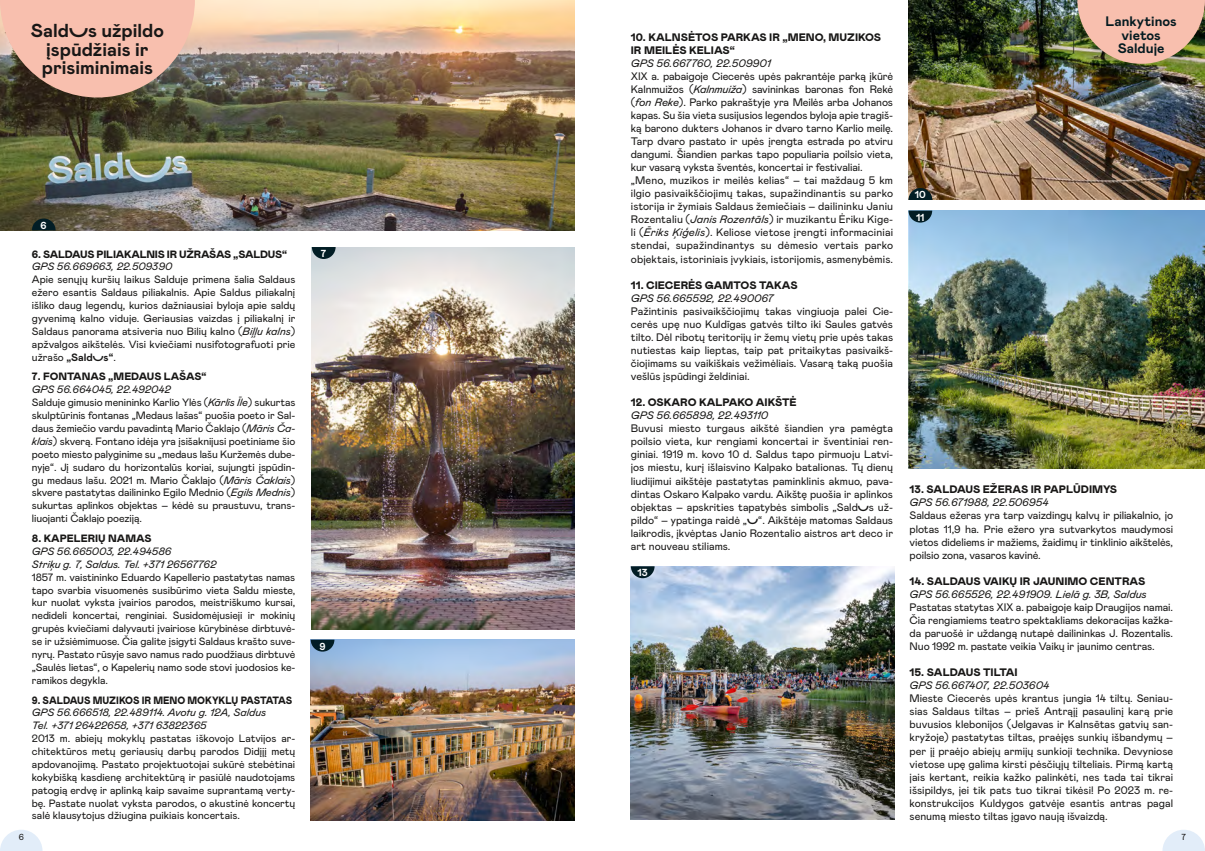
<style>
.page{position:relative;width:1205px;height:851px;background:#fff}
.page>*{position:absolute;margin:0;border:0;box-sizing:border-box;transform-origin:0 0}
.t1{font:700 18.75px/18.8px "Mabry Pro";color:#181716;text-align:center}
.t2{font:700 13.75px/13.8px "Mabry Pro";color:#031a20;text-align:center}
.t3{font:10.88px/13px "Mabry Pro";letter-spacing:-.01em;color:#181716;text-align:justify}
.t4{font:900 10.88px/13px "Mabry Pro";color:#181716}
.t5{font:italic 10.88px "Mabry Pro";color:#181716}
.t6{font:10.62px/12.9px "Mabry Pro";letter-spacing:-.01em;color:#181716;text-align:justify}
.t7{font:italic 10.62px/12.9px "Mabry Pro";color:#181716}
.t8{font:900 10.62px "Mabry Pro";letter-spacing:-.015em;color:#181716}
.t9{font:900 10.62px "Mabry Pro";letter-spacing:-.015em;color:#181716;scale:.91 1}
.t10{font:700 10.12px "Mabry Pro";color:#fff}
.t11{font:8.75px "Mabry Pro";color:#181716}
.s1{font-family:"Overpriced Mabry"}
.s2{font-style:italic}
.s3{font-family:"Overpriced Mabry";font-weight:700}
.s4{font-weight:700}
</style>
<div class="page">
<svg style="left:1162px;top:830px;width:43px;height:20px"></svg>
<img style="left:908px;top:0;width:297px;height:200px">
<img style="left:908px;top:210px;width:297px;height:258px">
<img style="left:0;top:0;width:574px;height:230px">
<img style="left:631px;top:566px;width:264px;height:253px">
<svg style="left:0;top:830px;width:43px;height:20px"></svg>
<svg style="left:0;top:0;width:195px;height:97px;background:#d8aa9a"></svg>
<svg style="left:1077px;top:0;width:128px;height:64px;background:#d6ad93"></svg>
<img style="left:312px;top:247px;width:262px;height:382px">
<img style="left:311px;top:639px;width:263px;height:181px">
<svg style="left:32px;top:218px;width:24px;height:12px"></svg>
<svg style="left:908px;top:188px;width:24px;height:12px"></svg>
<svg style="left:312px;top:247px;width:24px;height:12px"></svg>
<svg style="left:908px;top:210px;width:24px;height:12px"></svg>
<svg style="left:631px;top:566px;width:23px;height:12px"></svg>
<svg style="left:311px;top:639px;width:23px;height:12px"></svg>
<h1 class="t1" style="left:31px;top:20px;width:135px"><span class="s1">Saldus</span> užpildo įspūdžiais ir prisiminimais</h1>
<p class="t4" style="left:631px;top:30px;width:252px">10. KALNSĖTOS PARKAS IR „MENO, MUZIKOS<br>IR MEILĖS KELIAS“</p>
<p class="t5" style="left:631px;top:55px;width:141px">GPS 56.667760, 22.509901</p>
<p class="t3" style="left:631px;top:69px;width:264px;text-align:left">XIX a. pabaigoje Ciecerės upės pakrantėje parką įkūrė Kalnmuižos (<span class="s2">Kalnmuiža</span>) savininkas baronas fon Rekė (<span class="s2">fon Reke</span>). Parko pakraštyje yra Meilės arba Johanos kapas. Su šia vieta susijusios legendos byloja apie tragiš&shy;ką barono dukters Johanos ir dvaro tarno Karlio meilę.<br>Tarp dvaro pastato ir upės įrengta estrada po atviru dangumi. Šiandien parkas tapo populiaria poilsio vieta, kur vasarą vyksta šventės, koncertai ir festivaliai. „Meno, muzikos ir meilės kelias“ – tai maždaug 5 km ilgio pasivaikščiojimų takas, supažindinantis su parko istorija ir žymiais Saldaus žemiečiais – dailininku Janiu Rozentaliu (<span class="s2">Janis Rozentāls</span>) ir muzikantu Ėriku Kige&shy;li (<span class="s2">Ēriks Ķiģelis</span>). Keliose vietose įrengti informaciniai stendai, supažindinantys su dėmesio vertais parko objektais, istoriniais įvykiais, istorijomis, asmenybėmis.</p>
<p class="t4" style="left:631px;top:278px;width:168px">11. CIECERĖS GAMTOS TAKAS</p>
<p class="t5" style="left:631px;top:290px;width:144px">GPS 56.665592, 22.490067</p>
<p class="t3" style="left:631px;top:304px;width:264px">Pažintinis pasivaikščiojimų takas vingiuoja palei Cie&shy;cerės upę nuo Kuldīgas gatvės tilto iki Saules gatvės tilto. Dėl ribotų teritorijų ir žemų vietų prie upės takas nutiestas kaip lieptas, taip pat pritaikytas pasivaikš&shy;čiojimams su vaikiškais vežimėliais. Vasarą taką puošia vešlūs įspūdingi želdiniai.</p>
<p class="t4" style="left:631px;top:395px;width:167px">12. OSKARO KALPAKO AIKŠTĖ</p>
<p class="t5" style="left:631px;top:407px;width:139px">GPS 56.665898, 22.493110</p>
<p class="t3" style="left:631px;top:421px;width:264px">Buvusi miesto turgaus aikštė šiandien yra pamėgta poilsio vieta, kur rengiami koncertai ir šventiniai ren&shy;giniai. 1919 m. kovo 10 d. Saldus tapo pirmuoju Latvi&shy;jos miestu, kurį išlaisvino Kalpako batalionas. Tų dienų liudijimui aikštėje pastatytas paminklinis akmuo, pava&shy;dintas Oskaro Kalpako vardu. Aikštę puošia ir aplinkos objektas – apskrities tapatybės simbolis „Sald<span class="s3">u</span>s už&shy;pildo“ – ypatinga raidė „<span class="s3">u</span>“. Aikštėje matomas Saldaus laikrodis, įkvėptas Janio Rozentalio aistros art deco ir art nouveau stiliams.</p>
<p class="t10" style="left:41px;top:218px;width:8px">6</p>
<p class="t8" style="left:32px;top:246px;width:257px">6. SALDAUS PILIAKALNIS IR UŽRAŠAS „SALDUS“</p>
<p class="t7" style="left:32px;top:260px;width:142px">GPS 56.669663, 22.509390</p>
<p class="t6" style="left:32px;top:272px;width:265px">Apie senųjų kuršių laikus Salduje primena šalia Saldaus ežero esantis Saldaus piliakalnis. Apie Saldus piliakalnį išliko daug legendų, kurios dažniausiai byloja apie saldų gyvenimą kalno viduje. Geriausias vaizdas į piliakalnį ir Saldaus panorama atsiveria nuo Bilių kalno (<span class="s2">Biļļu kalns</span>) apžvalgos aikštelės. Visi kviečiami nusifotografuoti prie užrašo <span class="s4">„</span><span class="s3">Saldus</span><span class="s4">“</span>.</p>
<p class="t8" style="left:32px;top:369px;width:176px">7. FONTANAS „MEDAUS LAŠAS“</p>
<p class="t6" style="left:32px;top:382px;width:265px;text-align:left"><span class="s2">GPS 56.664045, 22.492042<br></span>Salduje gimusio menininko Karlio Ylės (<span class="s2">Kārlis Īle</span>) sukurtas skulptūrinis fontanas „Medaus lašas“ puošia poeto ir Sal&shy;daus žemiečio vardu pavadintą Mario Čaklajo (<span class="s2">Māris Ča&shy;klais</span>) skverą. Fontano idėja yra įsišaknijusi poetiniame šio poeto miesto palyginime su „medaus lašu Kuržemės dube&shy;nyje“. Jį sudaro du horizontalūs koriai, sujungti įspūdin&shy;gu medaus lašu. 2021 m. Mario Čaklajo (<span class="s2">Māris Čaklais</span>) skvere pastatytas dailininko Egilo Mednio (<span class="s2">Egils Mednis</span>) sukurtas aplinkos objektas – kėdė su praustuvu, trans&shy;liuojanti Čaklajo poeziją.</p>
<p class="t8" style="left:32px;top:530px;width:121px">8. KAPELERIŲ NAMAS</p>
<p class="t7" style="left:32px;top:544px;width:186px">GPS 56.665003, 22.494586<br>Striķu g. 7, Saldus. Tel. +371 26567762</p>
<p class="t6" style="left:32px;top:570px;width:265px">1857 m. vaistininko Eduardo Kapellerio pastatytas namas tapo svarbia visuomenės susibūrimo vieta Saldu mieste, kur nuolat vyksta įvairios parodos, meistriškumo kursai, nedideli koncertai, renginiai. Susidomėjusieji ir mokinių grupės kviečiami dalyvauti įvairiose kūrybinėse dirbtuvė&shy;se ir užsiėmimuose. Čia galite įsigyti Saldaus krašto suve&shy;nyrų. Pastato rūsyje savo namus rado puodžiaus dirbtuvė „Saulės lietas“, o Kapelerių namo sode stovi juodosios ke&shy;ramikos degykla.</p>
<p class="t9" style="left:32px;top:692px;width:287px">9. SALDAUS MUZIKOS IR MENO MOKYKLŲ PASTATAS</p>
<p class="t7" style="left:32px;top:705px;width:236px">GPS 56.666518, 22.489114. Avotu g. 12A, Saldus<br>Tel. +371 26422658, +371 63822365</p>
<p class="t6" style="left:32px;top:731px;width:265px">2013 m. abiejų mokyklų pastatas iškovojo Latvijos ar&shy;chitektūros metų geriausių darbų parodos Didįjį metų apdovanojimą. Pastato projektuotojai sukūrė stebėtinai kokybišką kasdienę architektūrą ir pasiūlė naudotojams patogią erdvę ir aplinką kaip savaime suprantamą verty&shy;bę. Pastate nuolat vyksta parodos, o akustinė koncertų salė klausytojus džiugina puikiais koncertais.</p>
<p class="t10" style="left:321px;top:246px;width:7px">7</p>
<p class="t10" style="left:637px;top:565px;width:12px">13</p>
<p class="t10" style="left:319px;top:638px;width:8px">9</p>
<p class="t11" style="left:19px;top:831px;width:7px">6</p>
<p class="t10" style="left:915px;top:188px;width:12px">10</p>
<p class="t10" style="left:916px;top:210px;width:10px">11</p>
<p class="t2" style="left:1105px;top:14px;width:73px">Lankytinos vietos<br>Salduje</p>
<p class="t4" style="left:909px;top:482px;width:209px">13. SALDAUS EŽERAS IR PAPLŪDIMYS</p>
<p class="t5" style="left:909px;top:495px;width:141px">GPS 56.671988, 22.506954</p>
<p class="t3" style="left:909px;top:508px;width:265px">Saldaus ežeras yra tarp vaizdingų kalvų ir piliakalnio, jo plotas 11,9 ha. Prie ežero yra sutvarkytos maudymosi vietos dideliems ir mažiems, žaidimų ir tinklinio aikštelės, poilsio zona, vasaros kavinė.</p>
<p class="t4" style="left:909px;top:574px;width:237px">14. SALDAUS VAIKŲ IR JAUNIMO CENTRAS</p>
<p class="t5" style="left:909px;top:586px;width:239px">GPS 56.665526, 22.491909. Lielā g. 3B, Saldus</p>
<p class="t3" style="left:909px;top:600px;width:265px">Pastatas statytas XIX a. pabaigoje kaip Draugijos namai.<br>Čia rengiamiems teatro spektakliams dekoracijas kažka&shy;da paruošė ir uždangą nutapė dailininkas J. Rozentalis.<br>Nuo 1992 m. pastate veikia Vaikų ir jaunimo centras.</p>
<p class="t4" style="left:909px;top:665px;width:110px">15. SALDAUS TILTAI</p>
<p class="t5" style="left:909px;top:677px;width:141px">GPS 56.667407, 22.503604</p>
<p class="t3" style="left:909px;top:691px;width:265px">Mieste Ciecerės upės krantus jungia 14 tiltų. Seniau&shy;sias Saldaus tiltas – prieš Antrąjį pasaulinį karą prie buvusios klebonijos (Jelgavas ir Kalnsētas gatvių san&shy;kryžoje) pastatytas tiltas, praėjęs sunkių išbandymų – per jį praėjo abiejų armijų sunkioji technika. Devyniose vietose upę galima kirsti pėsčiųjų tilteliais. Pirmą kartą jais kertant, reikia kažko palinkėti, nes tada tai tikrai išsipildys, jei tik pats tuo tikrai tikėsi! Po 2023 m. re&shy;konstrukcijos Kuldygos gatvėje esantis antras pagal senumą miesto tiltas įgavo naują išvaizdą.</p>
<p class="t11" style="left:1181px;top:831px;width:6px">7</p>
</div>
